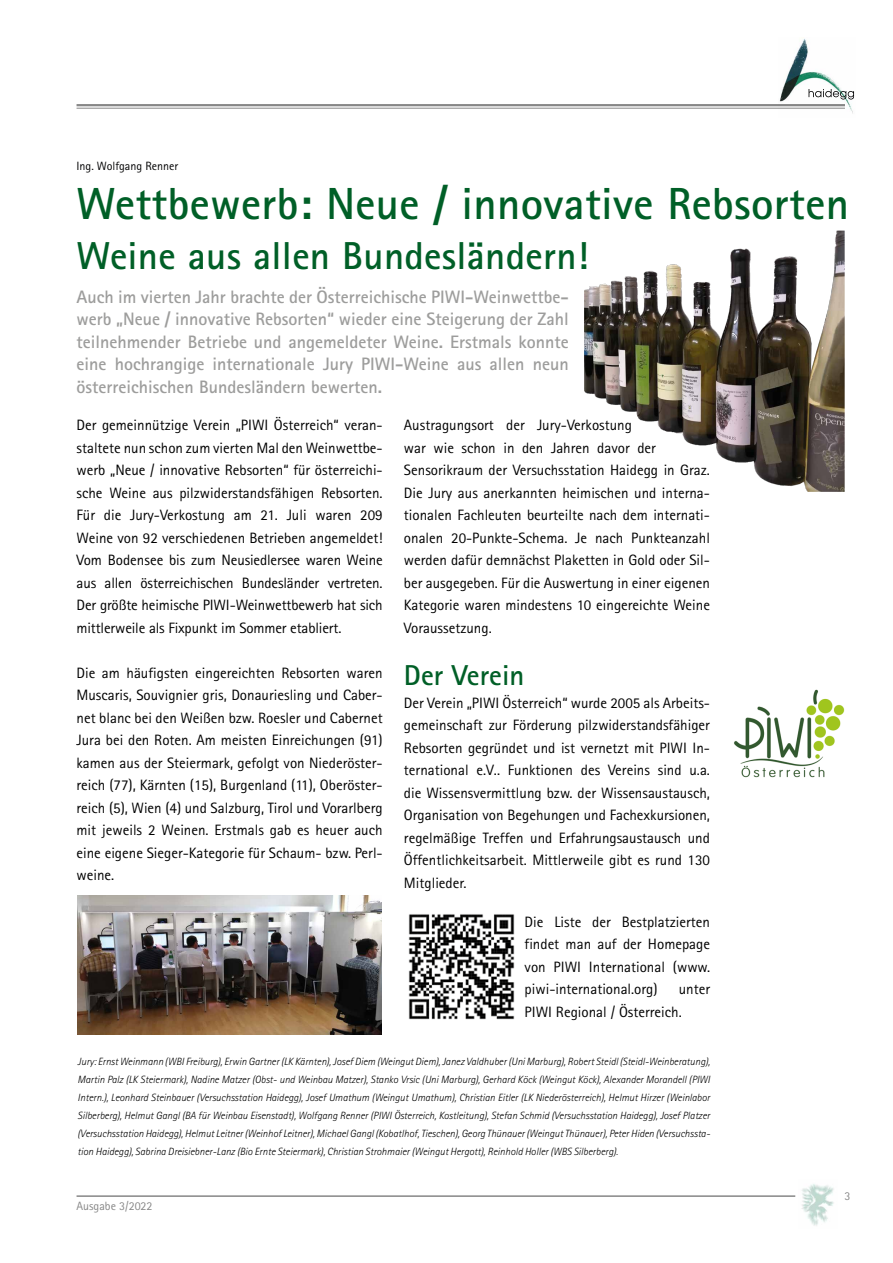
<style>
.page{position:relative;width:893px;height:1263px;background:#fff}
.page>*{position:absolute;margin:0;border:0;box-sizing:border-box;transform-origin:0 0}
.t1{font:700 45px "Rotis Sans Serif";letter-spacing:.005em;color:#005f27}
.t2{font:700 39px "Rotis Sans Serif";letter-spacing:.005em;color:#005f27}
.t3{font:700 28.8px "Rotis Sans Serif";color:#005f27}
.t4{font:700 18px/22.5px "Rotis Sans Serif";color:#9d9d9c;text-align:justify}
.t5{font:15px/22.5px "Rotis Sans Serif";color:#000;text-align:justify}
.t6{font:12px "Rotis Sans Serif";color:#020203}
.t7{font:12px "Rotis Sans Serif";color:#878787}
.t8{font:italic 300 10.5px/18px "Rotis Sans Serif";color:#000;text-align:justify}
</style>
<div class="page">
<hr style="left:77px;top:1195px;width:718px;height:2px;background:#878787">
<hr style="left:77px;top:104px;width:768px;height:2px;background:#878787">
<hr style="left:77px;top:108px;width:768px;height:1px;background:#878787">
<img style="left:801px;top:1184px;width:33px;height:42px">
<img style="left:778px;top:39px;width:77px;height:75px">
<img style="left:809px;top:89px;width:45px;height:11px">
<img style="left:584px;top:231px;width:261px;height:261px">
<img style="left:78px;top:895px;width:304px;height:139px">
<img style="left:408px;top:914px;width:107px;height:106px">
<img style="left:734px;top:689px;width:111px;height:89px">
<p class="t6" style="left:77px;top:159px;width:103px">Ing. Wolfgang Renner</p>
<h1 class="t1" style="left:77px;top:176px;width:774px">Wettbewerb: Neue / innovative Rebsorten</h1>
<h2 class="t2" style="left:77px;top:231px;width:513px">Weine aus allen Bundesländern!</h2>
<p class="t4" style="left:77px;top:285px;width:494px">Auch im vierten Jahr brachte der Österreichische PIWI-Weinwettbe&shy;werb „Neue / innovative Rebsorten“ wieder eine Steigerung der Zahl teilnehmender Betriebe und angemeldeter Weine. Erstmals konnte eine hochrangige internationale Jury PIWI-Weine aus allen neun österreichischen Bundesländern bewerten.</p>
<p class="t5" style="left:77px;top:414px;width:308px">Der gemeinnützige Verein „PIWI Österreich“ veran&shy;staltete nun schon zum vierten Mal den Weinwettbe&shy;werb „Neue / innovative Rebsorten“ für österreichi&shy;sche Weine aus pilzwiderstandsfähigen Rebsorten.<br>Für die Jury-Verkostung am 21. Juli waren 209<br>Weine von 92 verschiedenen Betrieben angemeldet!<br>Vom Bodensee bis zum Neusiedlersee waren Weine aus allen österreichischen Bundesländer vertreten.<br>Der größte heimische PIWI-Weinwettbewerb hat sich mittlerweile als Fixpunkt im Sommer etabliert.</p>
<p class="t5" style="left:77px;top:661px;width:308px">Die am häufigsten eingereichten Rebsorten waren Muscaris, Souvignier gris, Donauriesling und Caber&shy;net blanc bei den Weißen bzw. Roesler und Cabernet Jura bei den Roten. Am meisten Einreichungen (91) kamen aus der Steiermark, gefolgt von Niederöster&shy;reich (77), Kärnten (15), Burgenland (11), Oberöster&shy;reich (5), Wien (4) und Salzburg, Tirol und Vorarlberg mit jeweils 2 Weinen. Erstmals gab es heuer auch eine eigene Sieger-Kategorie für Schaum- bzw. Perl&shy;weine.</p>
<p class="t5" style="left:404px;top:414px;width:308px;text-align:left">Austragungsort der Jury-Verkostung<br>war wie schon in den Jahren davor der Sensorikraum der Versuchsstation Haidegg in Graz.<br>Die Jury aus anerkannten heimischen und interna&shy;tionalen Fachleuten beurteilte nach dem internati&shy;onalen 20-Punkte-Schema. Je nach Punkteanzahl werden dafür demnächst Plaketten in Gold oder Sil&shy;ber ausgegeben. Für die Auswertung in einer eigenen Kategorie waren mindestens 10 eingereichte Weine Voraussetzung.</p>
<h3 class="t3" style="left:404px;top:657px;width:122px">Der Verein</h3>
<p class="t5" style="left:404px;top:691px;width:308px">Der Verein „PIWI Österreich“ wurde 2005 als Arbeits&shy;gemeinschaft zur Förderung pilzwiderstandsfähiger Rebsorten gegründet und ist vernetzt mit PIWI In&shy;ternational e.V.. Funktionen des Vereins sind u.a. die Wissensvermittlung bzw. der Wissensaustausch, Organisation von Begehungen und Fachexkursionen, regelmäßige Treffen und Erfahrungsaustausch und Öffentlichkeitsarbeit. Mittlerweile gibt es rund 130<br>Mitglieder.</p>
<p class="t5" style="left:525px;top:910px;width:187px">Die Liste der Bestplatzierten findet man auf der Homepage von PIWI International (www. piwi-international.org)</p>
<p class="t5" style="left:525px;top:978px;width:187px;text-indent:154px">unter<br>PIWI Regional / Österreich.</p>
<p class="t8" style="left:78px;top:1052px;width:634px">Jury: Ernst Weinmann (WBI Freiburg), Erwin Gartner (LK Kärnten), Josef Diem (Weingut Diem), Janez Valdhuber (Uni Marburg), Robert Steidl (Steidl-Weinberatung), Martin Palz (LK Steiermark), Nadine Matzer (Obst- und Weinbau Matzer), Stanko Vrsic (Uni Marburg), Gerhard Köck (Weingut Köck), Alexander Morandell (PIWI Intern.), Leonhard Steinbauer (Versuchsstation Haidegg), Josef Umathum (Weingut Umathum), Christian Eitler (LK Niederösterreich), Helmut Hirzer (Weinlabor Silberberg), Helmut Gangl (BA für Weinbau Eisenstadt), Wolfgang Renner (PIWI Österreich, Kostleitung), Stefan Schmid (Versuchsstation Haidegg), Josef Platzer (Versuchsstation Haidegg), Helmut Leitner (Weinhof Leitner), Michael Gangl (Kobatlhof, Tieschen), Georg Thünauer (Weingut Thünauer), Peter Hiden (Versuchssta&shy;tion Haidegg), Sabrina Dreisiebner-Lanz (Bio Ernte Steiermark), Christian Strohmaier (Weingut Hergott), Reinhold Holler (WBS Silberberg).</p>
<p class="t7" style="left:77px;top:1198px;width:77px">Ausgabe 3/2022</p>
<p class="t7" style="left:845px;top:1189px;width:7px">3</p>
</div>
